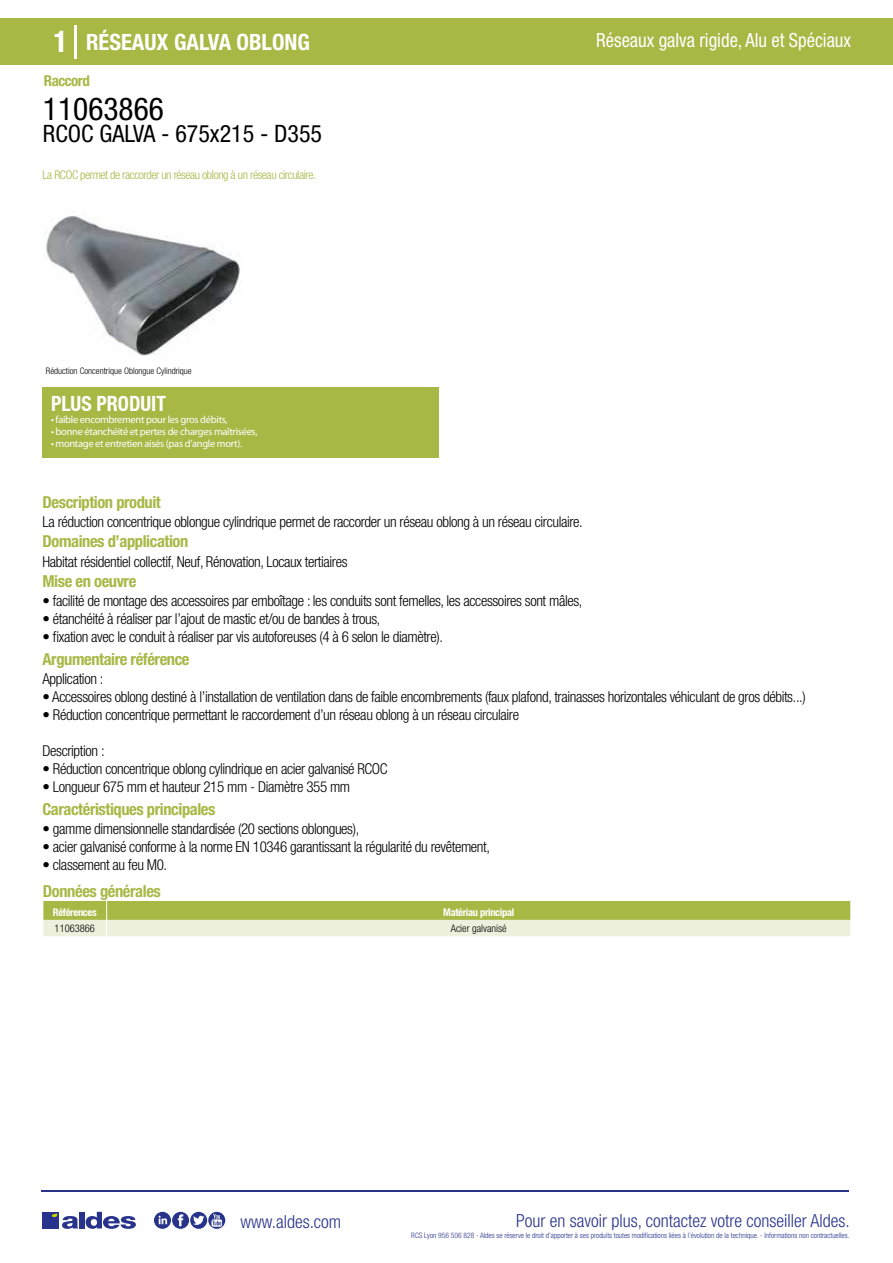
<style>
.page{position:relative;width:893px;height:1263px;background:#fff}
.page>*{position:absolute;margin:0;border:0;box-sizing:border-box;transform-origin:0 0}
.t1{font:condensed 31.5px "Helvetica Neue LT Std";color:#000}
.t2{font:condensed 24px "Helvetica Neue LT Std";color:#000}
.t3{font:700 condensed 22.5px "Helvetica Neue LT Std";color:#fff}
.t4{font:700 condensed 21px "Helvetica Neue";color:#fff;scale:.95 1}
.t5{font:condensed 19.5px "Helvetica Neue LT Std";color:#fff;scale:.95 1}
.t6{font:300 condensed 18px "Helvetica Neue";color:#28348b}
.t7{font:700 condensed 16.5px "Helvetica Neue LT Std";letter-spacing:-.025em;color:#a9b745}
.t8{font:300 condensed 15px "Helvetica Neue LT Std";letter-spacing:-.025em;color:#000}
.t9{font:700 condensed 15px "Helvetica Neue LT Std";letter-spacing:-.035em;color:#a9b745}
.t10{font:300 condensed 12px "Helvetica Neue LT Std";letter-spacing:-.035em;color:#a9b745}
.t11{font:10.5px "Myriad Pro";letter-spacing:-.03em;color:#fff}
.t12{font:700 condensed 10.5px "Helvetica Neue";letter-spacing:-.03em;color:#fff}
.t13{font:300 condensed 10.5px "Helvetica Neue";color:#000}
.t14{font:300 condensed 9px "Helvetica Neue";color:#000}
.t15{font:300 condensed 7.5px "Helvetica Neue";color:#28348b}
.s1{font-size:30px}
</style>
<div class="page">
<div style="left:0;top:18px;width:893px;height:46px;background:#a9b745"></div>
<div style="left:43px;top:387px;width:396px;height:70px;background:#a9b745"></div>
<hr style="left:74px;top:25px;width:2px;height:33px;background:#fff">
<svg style="left:44px;top:216px;width:196px;height:140px"></svg>
<svg style="left:43px;top:901px;width:808px;height:35px;background:#c8d18b"></svg>
<hr style="left:41px;top:1190px;width:808px;height:1px;background:#28348b">
<svg style="left:154px;top:1212px;width:71px;height:17px"></svg>
<div style="left:42px;top:1212px;width:17px;height:16px;background:#28348b"></div>
<div style="left:79px;top:1212px;width:5px;height:16px;background:#28348b"></div>
<svg style="left:86px;top:1212px;width:50px;height:17px"></svg>
<svg style="left:52px;top:1213px;width:26px;height:16px"></svg>
<h3 class="t3" style="left:54px;top:28px;width:258px"><span class="s1">1</span> RÉSEAUX GALVA OBLONG</h3>
<h3 class="t5" style="left:596px;top:29px;width:270px">Réseaux galva rigide, Alu et Spéciaux</h3>
<p class="t9" style="left:44px;top:71px;width:47px">Raccord</p>
<h1 class="t1" style="left:43px;top:91px;width:122px">11063866</h1>
<h2 class="t2" style="left:43px;top:120px;width:281px">RCOC GALVA - 675x215 - D355</h2>
<p class="t10" style="left:43px;top:167px;width:275px">La RCOC permet de raccorder un réseau oblong à un réseau circulaire.</p>
<p class="t14" style="left:46px;top:365px;width:147px">Réduction Concentrique Oblongue Cylindrique</p>
<h3 class="t4" style="left:51px;top:391px;width:122px">PLUS PRODUIT</h3>
<p class="t11" style="left:51px;top:413px;width:178px">• faible encombrement pour les gros débits,</p>
<p class="t11" style="left:51px;top:425px;width:208px">• bonne étanchéité et pertes de charges maîtrisées,</p>
<p class="t11" style="left:51px;top:437px;width:193px">• montage et entretien aisés (pas d’angle mort).</p>
<p class="t7" style="left:43px;top:492px;width:120px">Description produit</p>
<p class="t7" style="left:43px;top:531px;width:147px">Domaines d’application</p>
<p class="t7" style="left:43px;top:571px;width:95px">Mise en oeuvre</p>
<p class="t8" style="left:43px;top:513px;width:542px">La réduction concentrique oblongue cylindrique permet de raccorder un réseau oblong à un réseau circulaire.</p>
<p class="t8" style="left:43px;top:553px;width:307px">Habitat résidentiel collectif, Neuf, Rénovation, Locaux tertiaires</p>
<p class="t8" style="left:43px;top:592px;width:541px">• facilité de montage des accessoires par emboîtage : les conduits sont femelles, les accessoires sont mâles,</p>
<p class="t8" style="left:43px;top:610px;width:340px">• étanchéité à réaliser par l’ajout de mastic et/ou de bandes à trous,</p>
<p class="t8" style="left:43px;top:628px;width:402px">• fixation avec le conduit à réaliser par vis autoforeuses (4 à 6 selon le diamètre).</p>
<p class="t7" style="left:43px;top:649px;width:149px">Argumentaire référence</p>
<p class="t8" style="left:43px;top:670px;width:62px">Application :</p>
<p class="t8" style="left:43px;top:688px;width:765px">• Accessoires oblong destiné à l’installation de ventilation dans de faible encombrements (faux plafond, trainasses horizontales véhiculant de gros débits...)</p>
<p class="t8" style="left:43px;top:706px;width:478px">• Réduction concentrique permettant le raccordement d’un réseau oblong à un réseau circulaire</p>
<p class="t8" style="left:43px;top:742px;width:64px">Description :</p>
<p class="t8" style="left:43px;top:760px;width:347px">• Réduction concentrique oblong cylindrique en acier galvanisé RCOC</p>
<p class="t8" style="left:43px;top:778px;width:309px">• Longueur 675 mm et hauteur 215 mm - Diamètre 355 mm</p>
<p class="t7" style="left:43px;top:799px;width:174px">Caractéristiques principales</p>
<p class="t8" style="left:43px;top:820px;width:318px">• gamme dimensionnelle standardisée (20 sections oblongues),</p>
<p class="t8" style="left:43px;top:838px;width:449px">• acier galvanisé conforme à la norme EN 10346 garantissant la régularité du revêtement,</p>
<p class="t8" style="left:43px;top:856px;width:126px">• classement au feu M0.</p>
<p class="t7" style="left:43px;top:881px;width:119px">Données générales</p>
<p class="t12" style="left:53px;top:905px;width:45px">Références</p>
<p class="t12" style="left:443px;top:905px;width:72px">Matériau principal</p>
<p class="t13" style="left:55px;top:922px;width:42px">11063866</p>
<p class="t13" style="left:451px;top:922px;width:57px">Acier galvanisé</p>
<p class="t6" style="left:240px;top:1211px;width:102px">www.aldes.com</p>
<p class="t6" style="left:516px;top:1211px;width:335px">Pour en savoir plus, contactez votre conseiller Aldes.</p>
<p class="t15" style="left:411px;top:1230px;width:440px">RCS Lyon 956 506 828 - Aldes se réserve le droit d’apporter à ses produits toutes modifications liées à l’évolution de la technique. - Informations non contractuelles.</p>
</div>
